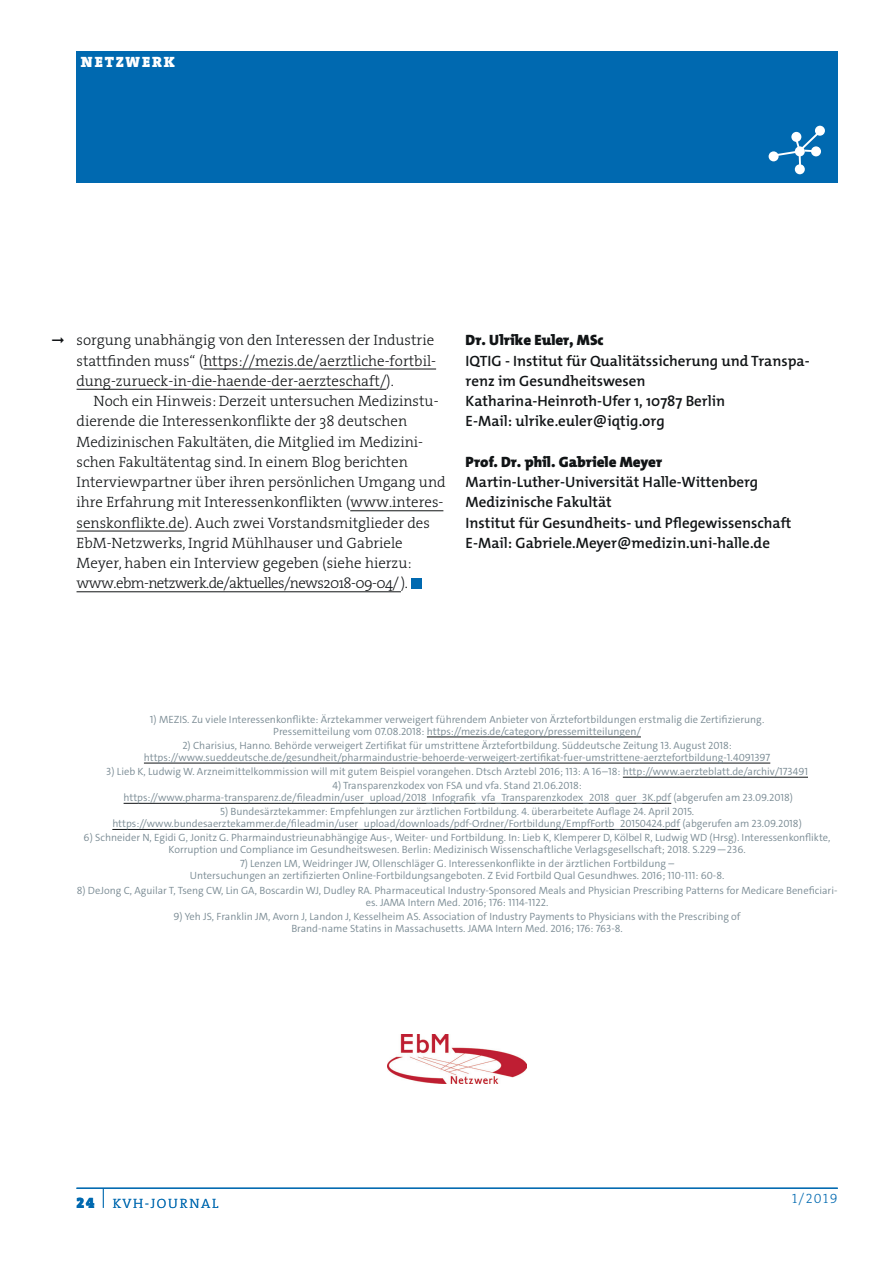
<style>
.page{position:relative;width:893px;height:1263px;background:#fff}
.page>*{position:absolute;margin:0;border:0;box-sizing:border-box;transform-origin:0 0}
.t1{font:15px/20.2px "The Serif HP3 Lig";color:#111416}
.t2{font:600 15px/20.2px "The Mix Os F";color:#111416}
.t3{font:900 15px "The Mix Os F";color:#111416}
.t4{font:15px "The Serif HP9 Blk";letter-spacing:.125em;color:#fff}
.t5{font:13.5px "The Serif HP3 Lig";letter-spacing:.115em;color:#0069b0}
.t6{font:300 10.5px/12px "The Sans C4 s";color:#798a93;text-align:center}
.s1{font-family:"The Serif HP9 Blk";font-size:15px}
</style>
<div class="page">
<hr style="left:77px;top:1188px;width:761px;height:1px;background:#0069b0">
<div style="left:77px;top:51px;width:761px;height:132px;background:#0069b0"></div>
<svg style="left:815px;top:126px;width:10px;height:10px"></svg>
<div style="left:795px;top:164px;width:10px;height:10px;background:#fff;border-radius:50%"></div>
<div style="left:769px;top:151px;width:10px;height:10px;background:#fff;border-radius:50%"></div>
<svg style="left:773px;top:129px;width:50px;height:36px"></svg>
<hr style="left:203px;top:369px;width:233px;height:1px;background:#111416">
<hr style="left:77px;top:389px;width:309px;height:1px;background:#111416">
<hr style="left:350px;top:510px;width:93px;height:1px;background:#111416">
<hr style="left:77px;top:531px;width:108px;height:1px;background:#111416">
<hr style="left:77px;top:591px;width:324px;height:1px;background:#111416">
<div style="left:411px;top:578px;width:11px;height:10px;background:#0069b0"></div>
<hr style="left:427px;top:737px;width:214px;height:1px;background:#111416">
<hr style="left:144px;top:763px;width:626px;height:1px;background:#111416">
<hr style="left:623px;top:777px;width:185px;height:1px;background:#111416">
<hr style="left:124px;top:803px;width:547px;height:1px;background:#111416">
<hr style="left:112px;top:829px;width:568px;height:1px;background:#111416">
<img style="left:388px;top:1034px;width:138px;height:49px">
<h1 class="t4" style="left:81px;top:52px;width:95px">NETZWERK</h1>
<h1 class="t1" style="left:77px;top:330px;width:361px">sorgung unabhängig von den Interessen der Industrie stattfinden muss“ (https://mezis.de/aerztliche-fortbil&shy;dung-zurueck-in-die-haende-der-aerzteschaft/).</h1>
<p class="t1" style="left:77px;top:391px;width:371px;text-indent:17px">Noch ein Hinweis: Derzeit untersuchen Medizinstu&shy;dierende die Interessenkonflikte der 38 deutschen Medizinischen Fakultäten, die Mitglied im Medizini&shy;schen Fakultätentag sind. In einem Blog berichten Interviewpartner über ihren persönlichen Umgang und ihre Erfahrung mit Interessenkonflikten (www.interes&shy;senskonflikte.de). Auch zwei Vorstandsmitglieder des EbM-Netzwerks, Ingrid Mühlhauser und Gabriele Meyer, haben ein Interview gegeben (siehe hierzu: www.ebm-netzwerk.de/aktuelles/news2018-09-04/ ).</p>
<h1 class="t3" style="left:466px;top:331px;width:140px">Dr. Ulrike Euler, MSc</h1>
<h1 class="t2" style="left:466px;top:350px;width:345px">IQTIG - Institut für Qualitätssicherung und Transpa&shy;renz im Gesundheitswesen Katharina-Heinroth-Ufer 1, 10787 Berlin<br>E-Mail: ulrike.euler@iqtig.org</h1>
<h1 class="t3" style="left:466px;top:452px;width:198px">Prof. Dr. phil. Gabriele Meyer</h1>
<h1 class="t2" style="left:466px;top:472px;width:327px">Martin-Luther-Universität Halle-Wittenberg Medizinische Fakultät<br>Institut für Gesundheits- und Pflegewissenschaft E-Mail: Gabriele.Meyer@medizin.uni-halle.de</h1>
<p class="t6" style="left:150px;top:713px;width:616px">1) MEZIS. Zu viele Interessenkonflikte: Ärztekammer verweigert führendem Anbieter von Ärztefortbildungen erstmalig die Zertifizierung.<br>Pressemitteilung vom 07.08.2018: https://mezis.de/category/pressemitteilungen/</p>
<p class="t6" style="left:144px;top:739px;width:628px">2) Charisius, Hanno. Behörde verweigert Zertifikat für umstrittene Ärztefortbildung. Süddeutsche Zeitung 13. August 2018: https://www.sueddeutsche.de/gesundheit/pharmaindustrie-behoerde-verweigert-zertifikat-fuer-umstrittene-aerztefortbildung-1.4091397</p>
<p class="t6" style="left:106px;top:765px;width:703px">3) Lieb K, Ludwig W. Arzneimittelkommission will mit gutem Beispiel vorangehen. Dtsch Arztebl 2016; 113: A 16–18: http://www.aerzteblatt.de/archiv/173491</p>
<p class="t6" style="left:124px;top:779px;width:671px">4) Transparenzkodex von FSA und vfa. Stand 21.06.2018: https://www.pharma-transparenz.de/fileadmin/user_upload/2018_Infografik_vfa_Transparenzkodex_2018_quer_3K.pdf (abgerufen am 23.09.2018)</p>
<p class="t6" style="left:112px;top:806px;width:691px">5) Bundesärztekammer: Empfehlungen zur ärztlichen Fortbildung. 4. überarbeitete Auflage 24. April 2015. https://www.bundesaerztekammer.de/fileadmin/user_upload/downloads/pdf-Ordner/Fortbildung/EmpfFortb_20150424.pdf (abgerufen am 23.09.2018)</p>
<p class="t6" style="left:84px;top:832px;width:748px">6) Schneider N, Egidi G, Jonitz G. Pharmaindustrieunabhängige Aus-, Weiter- und Fortbildung. In: Lieb K, Klemperer D, Kölbel R, Ludwig WD (Hrsg). Interessenkonflikte,<br>Korruption und Compliance im Gesundheitswesen. Berlin: Medizinisch Wissenschaftliche Verlagsgesellschaft; 2018. S.229—236.</p>
<p class="t6" style="left:190px;top:858px;width:536px">7) Lenzen LM, Weidringer JW, Ollenschläger G. Interessenkonflikte in der ärztlichen Fortbildung –<br>Untersuchungen an zertifizierten Online-Fortbildungsangeboten. Z Evid Fortbild Qual Gesundhwes. 2016; 110-111: 60-8.</p>
<p class="t6" style="left:77px;top:884px;width:762px">8) DeJong C, Aguilar T, Tseng CW, Lin GA, Boscardin WJ, Dudley RA. Pharmaceutical Industry-Sponsored Meals and Physician Prescribing Patterns for Medicare Beneficiari&shy;es. JAMA Intern Med. 2016; 176: 1114-1122.</p>
<p class="t6" style="left:173px;top:910px;width:569px">9) Yeh JS, Franklin JM, Avorn J, Landon J, Kesselheim AS. Association of Industry Payments to Physicians with the Prescribing of<br>Brand-name Statins in Massachusetts. JAMA Intern Med. 2016; 176: 763-8.</p>
<p class="t5" style="left:77px;top:1194px;width:143px"><span class="s1">24</span> <sup>|</sup> KVH-JournaL</p>
<p class="t5" style="left:792px;top:1190px;width:47px">1/2019</p>
</div>
